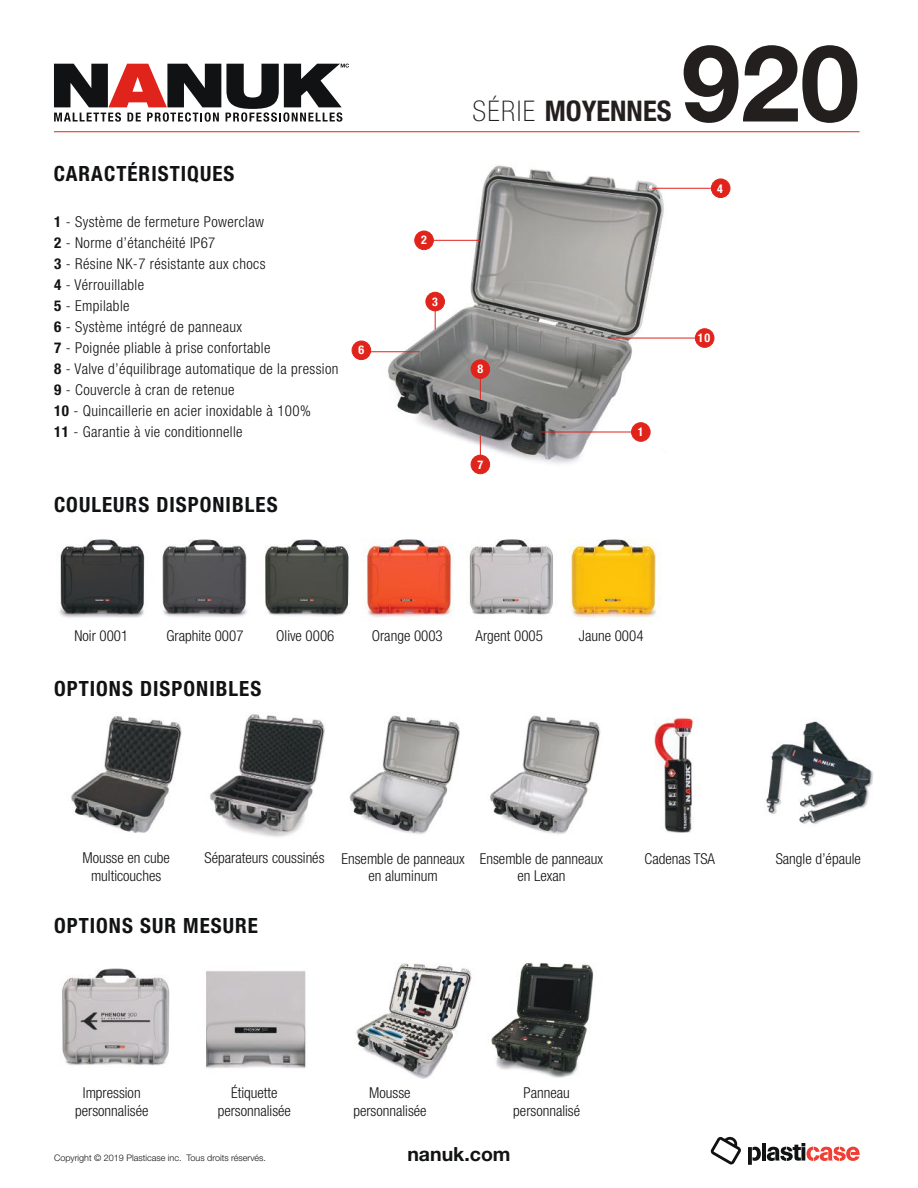
<style>
.page{position:relative;width:918px;height:1188px;background:#fff}
.page>*{position:absolute;margin:0;border:0;box-sizing:border-box;transform-origin:0 0}
.t1{font:700 106.8px "Helvetica Neue";color:#241f1f}
.t2{font:700 condensed 28.5px "Helvetica Neue LT Std";color:#241f1f}
.t3{font:700 condensed 21px "Helvetica Neue LT Std";letter-spacing:.05em;color:#111213}
.t4{font:700 19.5px "Helvetica Neue LT Std";color:#111213}
.t5{font:300 condensed 15px/21px "Helvetica Neue LT Std";letter-spacing:.025em;color:#111213}
.t6{font:300 condensed 15px/17.2px "Helvetica Neue LT Std";color:#111213;text-align:center}
.t7{font:700 condensed 12px "Helvetica Neue LT Std";color:#fff}
.t8{font:300 9px "Helvetica Neue LT Std";color:#111213}
.s1{font-weight:700}
.s2{font-weight:100}
</style>
<div class="page">
<img style="left:351px;top:165px;width:350px;height:310px">
<hr style="left:541px;top:432px;width:109px;height:1px;background:#e0231b">
<hr style="left:480px;top:436px;width:1px;height:30px;background:#e0231b">
<hr style="left:480px;top:369px;width:1px;height:31px;background:#e0231b">
<hr style="left:652px;top:188px;width:69px;height:1px;background:#e0231b">
<hr style="left:610px;top:338px;width:95px;height:1px;background:#e0231b">
<hr style="left:424px;top:240px;width:56px;height:1px;background:#e0231b">
<hr style="left:361px;top:351px;width:59px;height:1px;background:#e0231b">
<div style="left:415px;top:231px;width:18px;height:19px;background:#e0231b;border-radius:50%"></div>
<div style="left:414px;top:231px;width:20px;height:19px;border:1px solid #e0231b;border-radius:50%"></div>
<div style="left:352px;top:341px;width:19px;height:19px;background:#e0231b;border-radius:50%"></div>
<div style="left:352px;top:341px;width:19px;height:19px;border:1px solid #e0231b;border-radius:50%"></div>
<div style="left:632px;top:423px;width:18px;height:18px;background:#e0231b;border-radius:50%"></div>
<div style="left:631px;top:422px;width:20px;height:20px;border:1px solid #e0231b;border-radius:50%"></div>
<div style="left:471px;top:360px;width:19px;height:18px;background:#e0231b;border-radius:50%"></div>
<div style="left:471px;top:359px;width:19px;height:20px;border:1px solid #e0231b;border-radius:50%"></div>
<div style="left:471px;top:455px;width:19px;height:19px;background:#e0231b;border-radius:50%"></div>
<div style="left:471px;top:455px;width:19px;height:19px;border:1px solid #e0231b;border-radius:50%"></div>
<div style="left:695px;top:329px;width:19px;height:18px;background:#e0231b;border-radius:50%"></div>
<div style="left:695px;top:328px;width:19px;height:20px;border:1px solid #e0231b;border-radius:50%"></div>
<div style="left:711px;top:179px;width:19px;height:19px;background:#e0231b;border-radius:50%"></div>
<div style="left:711px;top:179px;width:19px;height:19px;border:1px solid #e0231b;border-radius:50%"></div>
<svg style="left:435px;top:311px;width:1px;height:19px"></svg>
<div style="left:426px;top:292px;width:18px;height:19px;background:#e0231b;border-radius:50%"></div>
<div style="left:426px;top:292px;width:19px;height:19px;border:1px solid #e0231b;border-radius:50%"></div>
<img style="left:59px;top:538px;width:602px;height:82px">
<hr style="left:54px;top:131px;width:806px;height:1px;background:#e0231b">
<svg style="left:748px;top:1147px;width:13px;height:18px"></svg>
<hr style="left:762px;top:1143px;width:4px;height:18px;background:#111213">
<svg style="left:767px;top:1143px;width:93px;height:18px"></svg>
<svg style="left:711px;top:1137px;width:30px;height:28px"></svg>
<svg style="left:54px;top:64px;width:295px;height:58px"></svg>
<img style="left:62px;top:962px;width:532px;height:117px">
<img style="left:71px;top:714px;width:802px;height:123px">
<h3 class="t3" style="left:54px;top:161px;width:182px">CARACTÉRISTIQUES</h3>
<p class="t5" style="left:54px;top:211px;width:286px"><span class="s1">1</span> - Système de fermeture Powerclaw<br><span class="s1">2</span> - Norme d’étanchéité IP67<br><span class="s1">3</span> - Résine NK-7 résistante aux chocs<br><span class="s1">4</span> - Vérrouillable<br><span class="s1">5</span> - Empilable<br><span class="s1">6</span> - Système intégré de panneaux<br><span class="s1">7</span> - Poignée pliable à prise confortable<br><span class="s1">8</span> - Valve d’équilibrage automatique de la pression<br><span class="s1">9</span> - Couvercle à cran de retenue<br><span class="s1">10</span> - Quincaillerie en acier inoxidable à 100%<br><span class="s1">11</span> - Garantie à vie conditionnelle</p>
<p class="t7" style="left:358px;top:343px;width:7px">6</p>
<h3 class="t3" style="left:54px;top:492px;width:225px">COULEURS DISPONIBLES</h3>
<p class="t7" style="left:421px;top:233px;width:7px">2</p>
<p class="t7" style="left:432px;top:294px;width:7px">3</p>
<h2 class="t2" style="left:473px;top:94px;width:200px"><span class="s2">SÉRIE</span> MOYENNES</h2>
<h1 class="t1" style="left:681px;top:0;width:180px">920</h1>
<p class="t7" style="left:717px;top:181px;width:7px">4</p>
<p class="t7" style="left:477px;top:361px;width:7px">8</p>
<p class="t7" style="left:477px;top:457px;width:7px">7</p>
<p class="t7" style="left:638px;top:425px;width:7px">1</p>
<p class="t7" style="left:698px;top:331px;width:14px">10</p>
<p class="t6" style="left:75px;top:627px;width:55px">Noir 0001</p>
<p class="t6" style="left:166px;top:627px;width:79px">Graphite 0007</p>
<p class="t6" style="left:276px;top:627px;width:60px">Olive 0006</p>
<p class="t6" style="left:372px;top:627px;width:73px">Orange 0003</p>
<p class="t6" style="left:476px;top:627px;width:69px">Argent 0005</p>
<p class="t6" style="left:579px;top:627px;width:66px">Jaune 0004</p>
<h3 class="t3" style="left:54px;top:676px;width:209px">OPTIONS DISPONIBLES</h3>
<p class="t6" style="left:82px;top:849px;width:89px">Mousse en cube multicouches</p>
<p class="t6" style="left:369px;top:849px;width:98px;line-height:18px;text-align:left;text-indent:-164px">Séparateurs coussinés Ensemble de panneaux en aluminum</p>
<p class="t6" style="left:480px;top:850px;width:125px">Ensemble de panneaux en Lexan</p>
<p class="t6" style="left:645px;top:850px;width:72px">Cadenas TSA</p>
<p class="t6" style="left:776px;top:850px;width:87px">Sangle d’épaule</p>
<h3 class="t3" style="left:54px;top:912px;width:206px">OPTIONS SUR MESURE</h3>
<p class="t6" style="left:218px;top:1084px;width:75px">Étiquette personnalisée</p>
<p class="t6" style="left:75px;top:1084px;width:75px">Impression personnalisée</p>
<p class="t6" style="left:353px;top:1084px;width:75px">Mousse personnalisée</p>
<p class="t6" style="left:513px;top:1084px;width:68px">Panneau personnalisé</p>
<p class="t8" style="left:54px;top:1152px;width:214px">Copyright © 2019 Plasticase inc. Tous droits réservés.</p>
<h3 class="t4" style="left:407px;top:1142px;width:105px">nanuk.com</h3>
</div>
